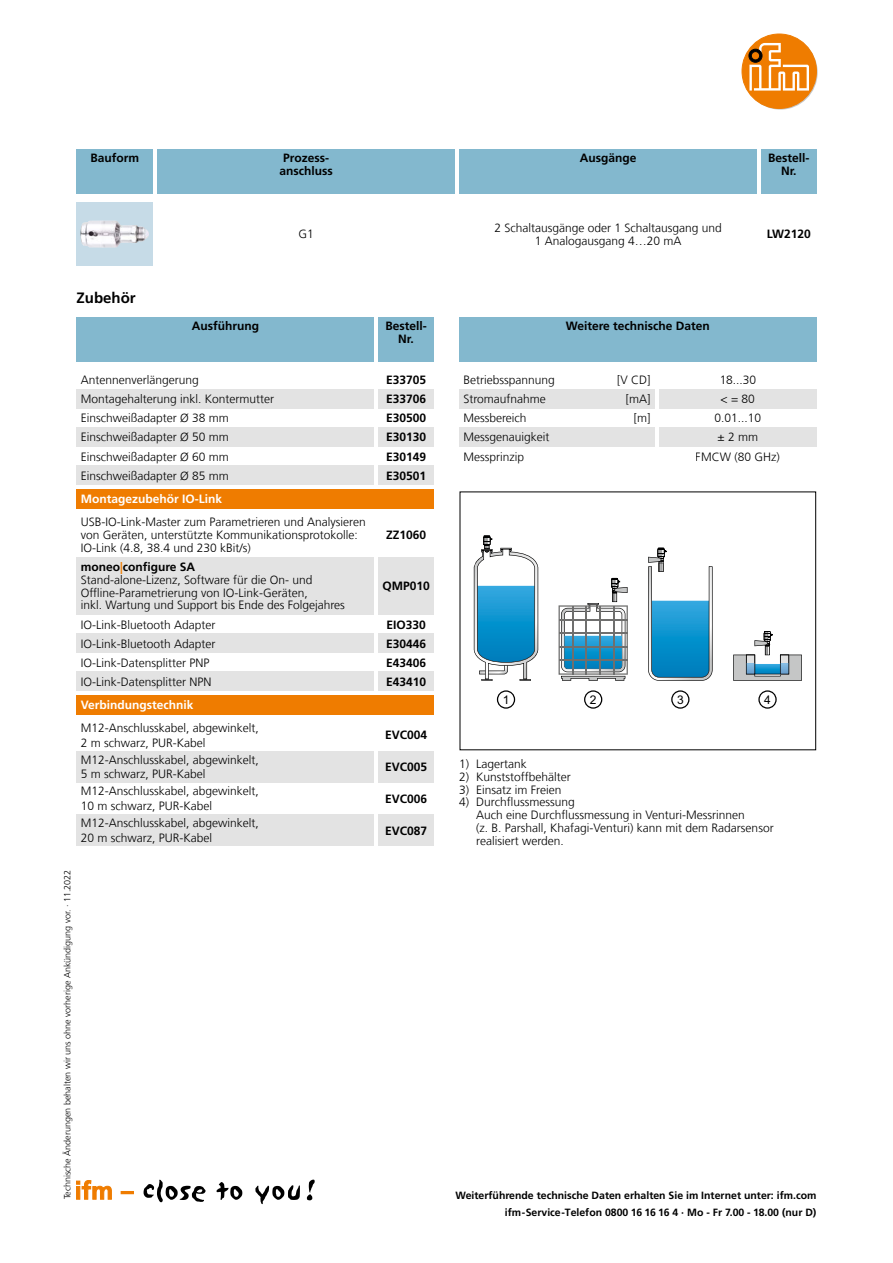
<style>
.page{position:relative;width:893px;height:1263px;background:#fff}
.page>*{position:absolute;margin:0;border:0;box-sizing:border-box;transform-origin:0 0}
.Fließtext_Headline{font:700 15px "Frutiger LT Com";color:#000}
.Tabellentext_TAB{font:300 12px/12.8px "Frutiger LT Com";color:#000}
.Legende{font:300 12px/12.8px "Frutiger LT Com";color:#000}
.BESTELLNUMMER{font:700 12px "Frutiger LT Com";color:#000}
.Tabellenkopf{font:700 12px/12.8px "Frutiger LT Com";color:#000;text-align:center}
.Tabellentext_zentrie{font:300 12px/12.8px "Frutiger LT Com";color:#000;text-align:center}
.Tabelle_Subheadline{font:700 12px "Frutiger LT Com";color:#fff}
.t1{font:12px "Arial";color:#000}
.www-Zeile{font:700 10.5px "Frutiger LT Com";color:#000}
.Datum{font:300 9px "Frutiger LT Com";color:#000}
.s1{font-weight:700}
.s2{font-weight:700;color:#ef7c00}
</style>
<div class="page">
<svg style="left:76px;top:1180px;width:36px;height:19px"></svg>
<svg style="left:121px;top:1191px;width:13px;height:3px"></svg>
<svg style="left:144px;top:1180px;width:62px;height:22px"></svg>
<svg style="left:217px;top:1182px;width:25px;height:18px"></svg>
<svg style="left:255px;top:1185px;width:45px;height:19px"></svg>
<svg style="left:307px;top:1179px;width:8px;height:21px"></svg>
<svg style="left:743px;top:35px;width:75px;height:75px"></svg>
<div style="left:742px;top:34px;width:74px;height:74px;background:#ef7c00;border-radius:50%"></div>
<div style="left:742px;top:34px;width:75px;height:75px;border:1px solid #ef7c00;border-radius:50%"></div>
<svg style="left:748px;top:43px;width:61px;height:48px"></svg>
<div style="left:77px;top:149px;width:76px;height:44px;background:#83b8ce"></div>
<div style="left:157px;top:149px;width:298px;height:44px;background:#83b8ce"></div>
<div style="left:459px;top:149px;width:298px;height:44px;background:#83b8ce"></div>
<div style="left:761px;top:149px;width:55px;height:44px;background:#83b8ce"></div>
<div style="left:378px;top:317px;width:56px;height:44px;background:#83b8ce"></div>
<div style="left:77px;top:202px;width:76px;height:64px;background:#c6dbe7"></div>
<img style="left:80px;top:221px;width:69px;height:27px">
<div style="left:459px;top:317px;width:357px;height:44px;background:#83b8ce"></div>
<div style="left:459px;top:389px;width:196px;height:19px;background:#e3e3e3"></div>
<div style="left:459px;top:427px;width:196px;height:19px;background:#e3e3e3"></div>
<div style="left:659px;top:389px;width:157px;height:19px;background:#e3e3e3"></div>
<div style="left:659px;top:427px;width:157px;height:19px;background:#e3e3e3"></div>
<svg style="left:558px;top:578px;width:70px;height:103px"></svg>
<svg style="left:648px;top:548px;width:65px;height:133px"></svg>
<svg style="left:733px;top:631px;width:69px;height:50px"></svg>
<svg style="left:474px;top:535px;width:64px;height:146px"></svg>
<svg style="left:584px;top:690px;width:18px;height:19px"></svg>
<svg style="left:671px;top:690px;width:18px;height:19px"></svg>
<svg style="left:758px;top:690px;width:19px;height:19px"></svg>
<svg style="left:497px;top:690px;width:18px;height:19px"></svg>
<div style="left:77px;top:317px;width:297px;height:44px;background:#83b8ce"></div>
<div style="left:77px;top:389px;width:297px;height:19px;background:#e3e3e3"></div>
<div style="left:77px;top:427px;width:297px;height:19px;background:#e3e3e3"></div>
<div style="left:77px;top:466px;width:297px;height:19px;background:#e3e3e3"></div>
<div style="left:378px;top:389px;width:56px;height:19px;background:#e3e3e3"></div>
<div style="left:378px;top:427px;width:56px;height:19px;background:#e3e3e3"></div>
<div style="left:378px;top:466px;width:56px;height:19px;background:#e3e3e3"></div>
<div style="left:77px;top:489px;width:357px;height:19px;background:#ef7c00"></div>
<div style="left:77px;top:557px;width:297px;height:57px;background:#e3e3e3"></div>
<div style="left:378px;top:557px;width:56px;height:57px;background:#e3e3e3"></div>
<div style="left:77px;top:634px;width:297px;height:19px;background:#e3e3e3"></div>
<div style="left:77px;top:672px;width:297px;height:19px;background:#e3e3e3"></div>
<div style="left:378px;top:634px;width:56px;height:19px;background:#e3e3e3"></div>
<div style="left:378px;top:672px;width:56px;height:19px;background:#e3e3e3"></div>
<div style="left:77px;top:695px;width:357px;height:19px;background:#ef7c00"></div>
<div style="left:77px;top:750px;width:297px;height:32px;background:#e3e3e3"></div>
<div style="left:77px;top:814px;width:297px;height:32px;background:#e3e3e3"></div>
<div style="left:378px;top:750px;width:56px;height:32px;background:#e3e3e3"></div>
<div style="left:378px;top:814px;width:56px;height:32px;background:#e3e3e3"></div>
<p class="Tabellenkopf" style="left:90px;top:152px;width:50px">Bauform</p>
<p class="Tabellenkopf" style="left:279px;top:152px;width:55px">Prozess&shy;anschluss</p>
<p class="Tabellenkopf" style="left:580px;top:152px;width:58px">Ausgänge</p>
<p class="Tabellenkopf" style="left:768px;top:152px;width:43px">Bestell-<br>Nr.</p>
<p class="Tabellentext_zentrie" style="left:298px;top:228px;width:17px">G1</p>
<p class="Tabellentext_zentrie" style="left:494px;top:222px;width:229px">2 Schaltausgänge oder 1 Schaltausgang und<br>1 Analogausgang 4…20 mA</p>
<p class="BESTELLNUMMER" style="left:767px;top:227px;width:46px">LW2120</p>
<p class="Fließtext_Headline" style="left:77px;top:288px;width:61px">Zubehör</p>
<p class="Tabellenkopf" style="left:192px;top:320px;width:69px">Ausführung</p>
<p class="Tabellenkopf" style="left:385px;top:320px;width:43px">Bestell-<br>Nr.</p>
<p class="Tabellenkopf" style="left:566px;top:320px;width:146px">Weitere technische Daten</p>
<p class="Tabellentext_TAB" style="left:81px;top:374px;width:120px">Antennenverlängerung</p>
<p class="Tabellentext_TAB" style="left:81px;top:393px;width:195px">Montagehalterung inkl. Kontermutter</p>
<p class="Tabellentext_TAB" style="left:81px;top:412px;width:150px">Einschweißadapter Ø 38 mm</p>
<p class="Tabellentext_TAB" style="left:81px;top:431px;width:150px">Einschweißadapter Ø 50 mm</p>
<p class="Tabellentext_TAB" style="left:81px;top:469px;width:150px">Einschweißadapter Ø 85 mm</p>
<p class="Tabellentext_TAB" style="left:81px;top:450px;width:150px">Einschweißadapter Ø 60 mm</p>
<p class="BESTELLNUMMER" style="left:386px;top:373px;width:42px">E33705</p>
<p class="BESTELLNUMMER" style="left:386px;top:392px;width:42px">E33706</p>
<p class="BESTELLNUMMER" style="left:386px;top:411px;width:42px">E30500</p>
<p class="BESTELLNUMMER" style="left:386px;top:430px;width:42px">E30130</p>
<p class="BESTELLNUMMER" style="left:386px;top:468px;width:42px">E30501</p>
<p class="BESTELLNUMMER" style="left:386px;top:449px;width:42px">E30149</p>
<p class="Tabellentext_TAB" style="left:463px;top:374px;width:93px">Betriebsspannung</p>
<p class="Tabellentext_TAB" style="left:617px;top:374px;width:35px">[V CD]</p>
<p class="Tabellentext_TAB" style="left:463px;top:393px;width:84px">Stromaufnahme</p>
<p class="Tabellentext_TAB" style="left:626px;top:393px;width:26px">[mA]</p>
<p class="Tabellentext_TAB" style="left:463px;top:412px;width:65px">Messbereich</p>
<p class="Tabellentext_TAB" style="left:634px;top:412px;width:18px">[m]</p>
<p class="Tabellentext_TAB" style="left:463px;top:431px;width:88px">Messgenauigkeit</p>
<p class="Tabellentext_TAB" style="left:463px;top:450px;width:62px">Messprinzip</p>
<p class="Tabellentext_TAB" style="left:696px;top:370px;width:86px;line-height:19.2px;text-align:center">18...30<br>&lt; = 80<br>0.01...10<br>± 2 mm<br>FMCW (80 GHz)</p>
<p class="Tabelle_Subheadline" style="left:81px;top:492px;width:143px">Montagezubehör IO-Link</p>
<p class="Tabellentext_TAB" style="left:81px;top:516px;width:286px">USB-IO-Link-Master zum Parametrieren und Analysieren von Geräten, unterstützte Kommunikationsprotokolle:<br>IO-Link (4.8, 38.4 und 230 kBit/s)</p>
<p class="Tabellentext_TAB" style="left:81px;top:561px;width:266px"><span class="s1">moneo</span><span class="s2">|</span><span class="s1">configure SA<br></span>Stand-alone-Lizenz, Software für die On- und Offline-Parametrierung von IO-Link-Geräten,<br>inkl. Wartung und Support bis Ende des Folgejahres</p>
<p class="Tabellentext_TAB" style="left:81px;top:618px;width:136px">IO-Link-Bluetooth Adapter</p>
<p class="Tabellentext_TAB" style="left:81px;top:637px;width:136px">IO-Link-Bluetooth Adapter</p>
<p class="Tabellentext_TAB" style="left:81px;top:656px;width:130px">IO-Link-Datensplitter PNP</p>
<p class="Tabellentext_TAB" style="left:81px;top:675px;width:132px">IO-Link-Datensplitter NPN</p>
<p class="Tabelle_Subheadline" style="left:81px;top:698px;width:114px">Verbindungstechnik</p>
<p class="Tabellentext_TAB" style="left:81px;top:721px;width:180px">M12-Anschlusskabel, abgewinkelt,</p>
<p class="Tabellentext_TAB" style="left:81px;top:736px;width:126px">2 m schwarz, PUR-Kabel</p>
<p class="Tabellentext_TAB" style="left:81px;top:753px;width:180px">M12-Anschlusskabel, abgewinkelt,</p>
<p class="Tabellentext_TAB" style="left:81px;top:768px;width:126px">5 m schwarz, PUR-Kabel</p>
<p class="Tabellentext_TAB" style="left:81px;top:785px;width:180px">M12-Anschlusskabel, abgewinkelt,</p>
<p class="Tabellentext_TAB" style="left:81px;top:800px;width:133px">10 m schwarz, PUR-Kabel</p>
<p class="Tabellentext_TAB" style="left:81px;top:817px;width:180px">M12-Anschlusskabel, abgewinkelt,</p>
<p class="Tabellentext_TAB" style="left:81px;top:832px;width:133px">20 m schwarz, PUR-Kabel</p>
<p class="Datum" style="left:62px;top:1199px;width:331px;rotate:-90deg">Technische Änderungen behalten wir uns ohne vorherige Ankündigung vor. · 11.2022</p>
<p class="BESTELLNUMMER" style="left:386px;top:528px;width:42px">ZZ1060</p>
<p class="BESTELLNUMMER" style="left:382px;top:579px;width:49px">QMP010</p>
<p class="BESTELLNUMMER" style="left:386px;top:617px;width:41px">EIO330</p>
<p class="BESTELLNUMMER" style="left:386px;top:636px;width:42px">E30446</p>
<p class="BESTELLNUMMER" style="left:386px;top:656px;width:42px">E43406</p>
<p class="BESTELLNUMMER" style="left:386px;top:675px;width:42px">E43410</p>
<p class="BESTELLNUMMER" style="left:385px;top:728px;width:44px">EVC004</p>
<p class="BESTELLNUMMER" style="left:385px;top:760px;width:44px">EVC005</p>
<p class="BESTELLNUMMER" style="left:385px;top:792px;width:44px">EVC006</p>
<p class="BESTELLNUMMER" style="left:385px;top:823px;width:44px">EVC087</p>
<p class="t1" style="left:503px;top:693px;width:8px">1</p>
<p class="t1" style="left:590px;top:693px;width:8px">2</p>
<p class="t1" style="left:677px;top:693px;width:8px">3</p>
<p class="t1" style="left:764px;top:693px;width:8px">4</p>
<p class="Legende" style="left:459px;top:758px;width:69px">1) Lagertank</p>
<p class="Legende" style="left:459px;top:770px;width:113px">2) Kunststoffbehälter</p>
<p class="Legende" style="left:459px;top:783px;width:104px">3) Einsatz im Freien</p>
<p class="Legende" style="left:476px;top:796px;width:299px;text-indent:-17px">4) Durchflussmessung<br>Auch eine Durchflussmessung in Venturi-Messrinnen<br>(z. B. Parshall, Khafagi-Venturi) kann mit dem Radarsensor realisiert werden.</p>
<p class="www-Zeile" style="left:455px;top:1189px;width:362px">Weiterführende technische Daten erhalten Sie im Internet unter: ifm.com</p>
<p class="www-Zeile" style="left:505px;top:1206px;width:313px">ifm-Service-Telefon 0800 16 16 16 4 · Mo - Fr 7.00 - 18.00 (nur D)</p>
</div>
